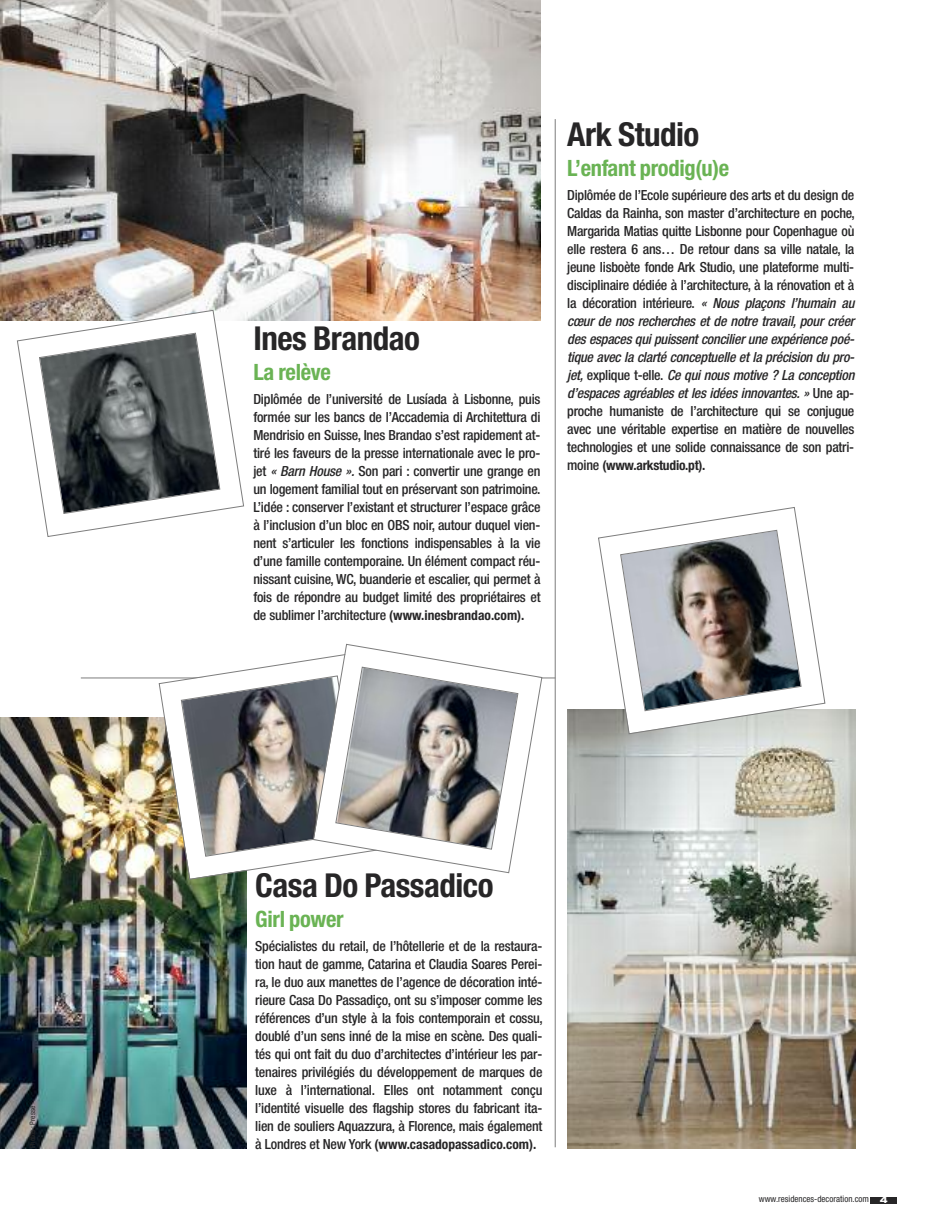
<style>
.page{position:relative;width:936px;height:1225px;background:#fff}
.page>*{position:absolute;margin:0;border:0;box-sizing:border-box;transform-origin:0 0}
.t1{font:700 condensed 33px "Helvetica Neue LT Std";letter-spacing:-.015em;color:#272627}
.t2{font:700 condensed 22.5px "Helvetica Neue LT Std";letter-spacing:-.015em;color:#6ab354}
.t3{font:500 condensed 13.95px/18px "Helvetica Neue LT Std";letter-spacing:-.015em;color:#272627;text-align:justify}
.t4{font:700 condensed 13.5px "Helvetica Neue LT Std";color:#272627}
.t5{font:700 condensed 13.5px "Helvetica Neue LT Std";letter-spacing:-.02em;color:#272627}
.t6{font:condensed 9px "Helvetica Neue LT Std";color:#272627}
.t7{font:condensed 7.5px "Helvetica Neue LT Std";color:#272627}
.s1{font-style:italic}
.s2{font-weight:700;font-size:13.5px}
.s3{font-weight:500;font-size:13.95px}
.s4{font-weight:800;font-stretch:expanded;color:#fff}
</style>
<div class="page">
<img style="left:568px;top:710px;width:287px;height:438px">
<img style="left:0;top:717px;width:246px;height:431px">
<div style="left:870px;top:1196px;width:27px;height:7px;background:#272627"></div>
<hr style="left:555px;top:119px;width:1px;height:1028px;background:#7d7d7d">
<img style="left:0;top:0;width:540px;height:321px">
<svg style="left:17px;top:309px;width:227px;height:228px"></svg>
<svg style="left:39px;top:332px;width:182px;height:182px"></svg>
<svg style="left:597px;top:507px;width:228px;height:227px"></svg>
<svg style="left:619px;top:529px;width:182px;height:182px"></svg>
<hr style="left:81px;top:677px;width:474px;height:1px;background:#7d7d7d">
<img style="left:158px;top:659px;width:154px;height:221px">
<svg style="left:312px;top:643px;width:230px;height:230px"></svg>
<svg style="left:180px;top:666px;width:338px;height:191px"></svg>
<p class="t7" style="left:30px;top:1148px;width:44px;rotate:-90deg">Photos : Presse</p>
<h1 class="t1" style="left:253px;top:327px;width:168px">Ines Brandao</h1>
<h2 class="t2" style="left:253px;top:364px;width:79px">La relève</h2>
<p class="t3" style="left:253px;top:391px;width:289px">Diplômée de l’université de Lusíada à Lisbonne, puis formée sur les bancs de l’Accademia di Architettura di Mendrisio en Suisse, Ines Brandao s’est rapidement at&shy;tiré les faveurs de la presse internationale avec le pro&shy;jet <span class="s1">« Barn House ».</span> Son pari : convertir une grange en un logement familial tout en préservant son patrimoine.<br>L’idée : conserver l’existant et structurer l’espace grâce à l’inclusion d’un bloc en OBS noir, autour duquel vien&shy;nent s’articuler les fonctions indispensables à la vie d’une famille contemporaine. Un élément compact réu&shy;nissant cuisine, WC, buanderie et escalier, qui permet à fois de répondre au budget limité des propriétaires et de sublimer l’architecture <span class="s2">(www.inesbrandao.com).</span></p>
<h1 class="t1" style="left:567px;top:123px;width:134px">Ark Studio</h1>
<h2 class="t2" style="left:567px;top:160px;width:164px">L’enfant prodig(u)e</h2>
<p class="t3" style="left:567px;top:187px;width:289px;text-align:left">Diplômée de l’Ecole supérieure des arts et du design de Caldas da Rainha, son master d’architecture en poche, Margarida Matias quitte Lisbonne pour Copenhague où elle restera 6 ans… De retour dans sa ville natale, la jeune lisboète fonde Ark Studio, une plateforme multi&shy;disciplinaire dédiée à l’architecture, à la rénovation et à la décoration intérieure. <span class="s1">« Nous plaçons l’humain au cœur de nos recherches et de notre travail, pour créer des espaces qui puissent concilier une expérience poé&shy;tique avec la clarté conceptuelle et la précision du pro&shy;jet,</span> explique t-elle. <span class="s1">Ce qui nous motive ? La conception d’espaces agréables et les idées innovantes. »</span> Une ap&shy;proche humaniste de l’architecture qui se conjugue avec une véritable expertise en matière de nouvelles technologies et une solide connaissance de son patri-</p>
<p class="t5" style="left:567px;top:461px;width:140px"><span class="s3">moine</span> (www.arkstudio.pt).</p>
<h1 class="t1" style="left:255px;top:873px;width:240px">Casa Do Passadico</h1>
<h2 class="t2" style="left:255px;top:910px;width:90px">Girl power</h2>
<p class="t3" style="left:255px;top:937px;width:289px">Spécialistes du retail, de l’hôtellerie et de la restaura&shy;tion haut de gamme, Catarina et Claudia Soares Perei&shy;ra, le duo aux manettes de l’agence de décoration inté&shy;rieure Casa Do Passadiço, ont su s’imposer comme les références d’un style à la fois contemporain et cossu, doublé d’un sens inné de la mise en scène. Des quali&shy;tés qui ont fait du duo d’architectes d’intérieur les par&shy;tenaires privilégiés du développement de marques de luxe à l’international. Elles ont notamment conçu l’identité visuelle des flagship stores du fabricant ita&shy;lien de souliers Aquazzura, à Florence, mais également</p>
<p class="t4" style="left:255px;top:1139px;width:282px"><span class="s3">à Londres et New York</span> (www.casadopassadico.com).</p>
<p class="t6" style="left:758px;top:1195px;width:130px">www.residences-decoration.com <span class="s4">4</span></p>
</div>
